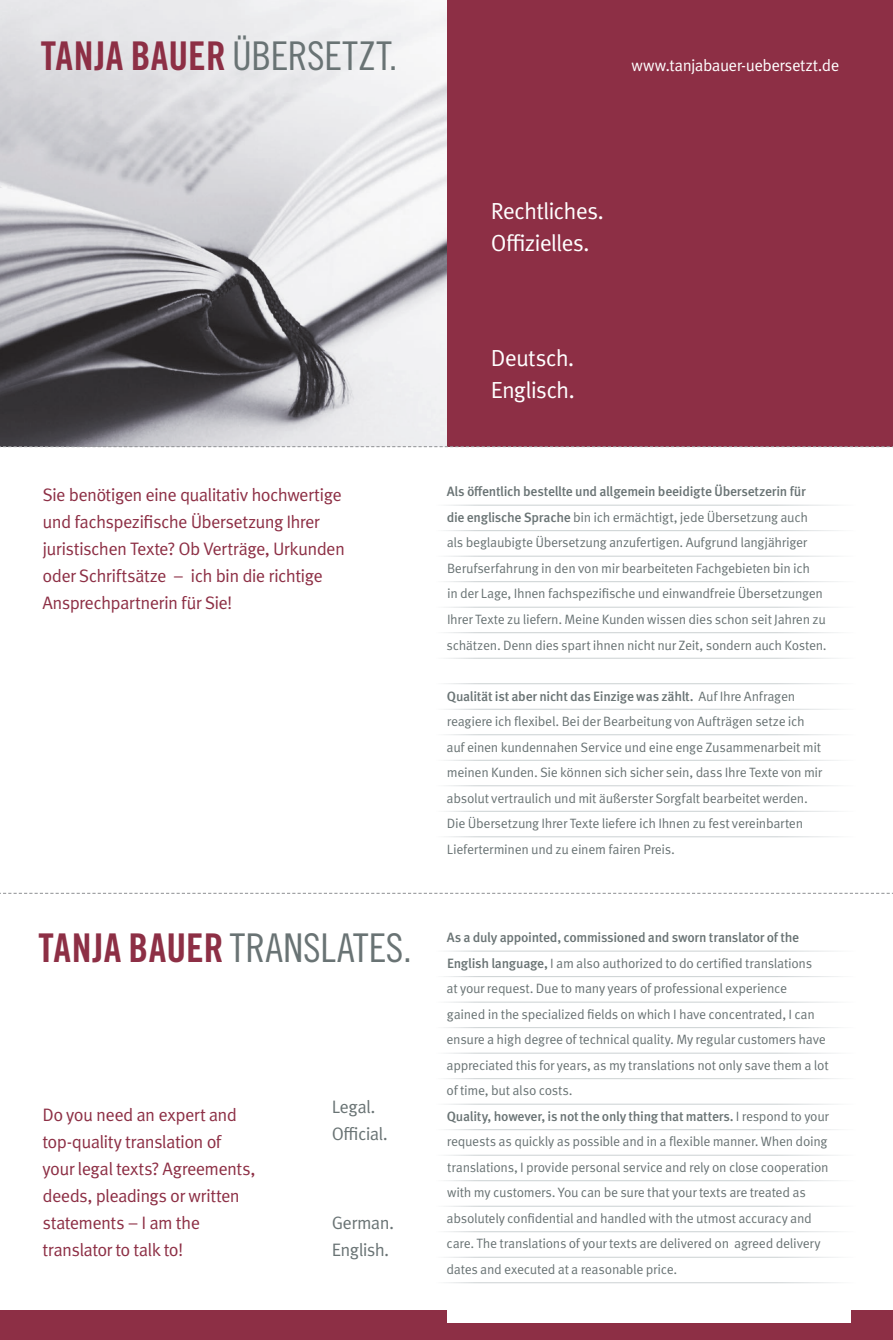
<style>
.page{position:relative;width:893px;height:1340px;background:#fff}
.page>*{position:absolute;margin:0;border:0;box-sizing:border-box;transform-origin:0 0}
.t1{font:39.6px "Trade Gothic Cond Eighteen";letter-spacing:.005em;color:#697374}
.t2{font:39.6px "Trade Gothic Bold Cond Twenty";letter-spacing:.005em;color:#8d2f45}
.t3{font:23.25px/31.5px "Meta Pro";letter-spacing:-.04em;color:#fff}
.t4{font:18px/27px "Meta Pro";letter-spacing:-.035em;color:#8d2f45}
.t5{font:18px/27px "Meta Pro";letter-spacing:-.04em;color:#697374}
.t6{font:16.5px "Meta Pro";letter-spacing:-.03em;color:#fff}
.t7{font:13.5px/25.5px "Meta Pro";letter-spacing:-.025em;color:#697374}
.s1{font-family:"Trade Gothic Cond Eighteen";color:#697374}
.s2{font-family:"Trade Gothic Bold Cond Twenty";color:#8d2f45}
.s3{font-weight:500}
</style>
<div class="page">
<div style="left:0;top:0;width:893px;height:446px;background:#8d2f45"></div>
<div style="left:0;top:1310px;width:893px;height:29px;background:#8d2f45"></div>
<div style="left:447px;top:1297px;width:403px;height:25px;background:#fff"></div>
<img style="left:0;top:0;width:446px;height:446px">
<svg style="left:0;top:446px;width:893px;height:1px"></svg>
<svg style="left:0;top:892px;width:893px;height:1px"></svg>
<h1 class="t2" style="left:41px;top:32px;width:358px">TANJA BAUER <span class="s1">ÜBERSETZT.</span></h1>
<p class="t6" style="left:632px;top:55px;width:209px">www.tanjabauer-uebersetzt.de</p>
<h2 class="t3" style="left:491px;top:195px;width:115px">Rechtliches.<br>Offizielles.</h2>
<h3 class="t4" style="left:43px;top:481px;width:304px">Sie benötigen eine qualitativ hochwertige und fachspezifische Übersetzung Ihrer juristischen Texte? Ob Verträge, Urkunden oder Schriftsätze – ich bin die richtige Ansprechpartnerin für Sie!</h3>
<h1 class="t1" style="left:39px;top:924px;width:375px"><span class="s2">TANJA BAUER</span> TRANSLATES.</h1>
<h3 class="t4" style="left:43px;top:1101px;width:215px">Do you need an expert and top-quality translation of your legal texts? Agreements, deeds, pleadings or written statements – I am the translator to talk to!</h3>
<h3 class="t5" style="left:332px;top:1093px;width:58px">Legal.<br>Official.</h3>
<h3 class="t5" style="left:332px;top:1209px;width:64px">German.<br>English.</h3>
<h2 class="t3" style="left:491px;top:342px;width:86px">Deutsch.<br>Englisch.</h2>
<p class="t7" style="left:446px;top:479px;width:382px"><span class="s3">Als öffentlich bestellte und allgemein beeidigte Übersetzerin für<br>die englische Sprache</span> bin ich ermächtigt, jede Übersetzung auch als beglaubigte Übersetzung anzufertigen. Aufgrund langjähriger Berufserfahrung in den von mir bearbeiteten Fachgebieten bin ich<br>in der Lage, Ihnen fachspezifische und einwandfreie Übersetzungen Ihrer Texte zu liefern. Meine Kunden wissen dies schon seit Jahren zu schätzen. Denn dies spart ihnen nicht nur Zeit, sondern auch Kosten.</p>
<p class="t7" style="left:447px;top:683px;width:377px"><span class="s3">Qualität ist aber nicht das Einzige was zählt.</span> Auf Ihre Anfragen reagiere ich flexibel. Bei der Bearbeitung von Aufträgen setze ich auf einen kundennahen Service und eine enge Zusammenarbeit mit meinen Kunden. Sie können sich sicher sein, dass Ihre Texte von mir absolut vertraulich und mit äußerster Sorgfalt bearbeitet werden.<br>Die Übersetzung Ihrer Texte liefere ich Ihnen zu fest vereinbarten Lieferterminen und zu einem fairen Preis.</p>
<p class="t7" style="left:447px;top:924px;width:384px"><span class="s3">As a duly appointed, commissioned and sworn translator of the English language,</span> I am also authorized to do certified translations<br>at your request. Due to many years of professional experience gained in the specialized fields on which I have concentrated, I can ensure a high degree of technical quality. My regular customers have appreciated this for years, as my translations not only save them a lot of time, but also costs.<br><span class="s3">Quality, however, is not the only thing that matters.</span> I respond to your requests as quickly as possible and in a flexible manner. When doing translations, I provide personal service and rely on close cooperation with my customers. You can be sure that your texts are treated as absolutely confidential and handled with the utmost accuracy and care. The translations of your texts are delivered on agreed delivery dates and executed at a reasonable price.</p>
</div>
